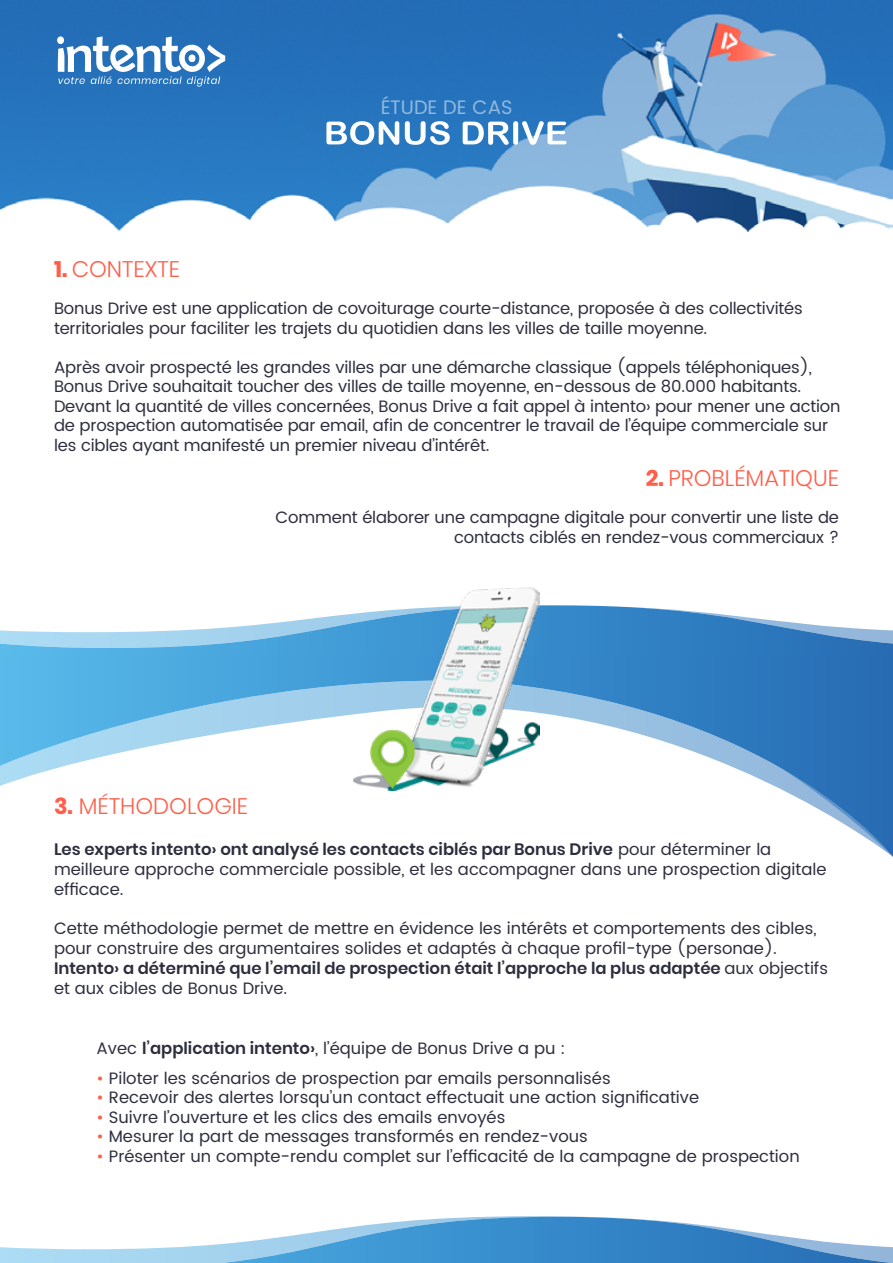
<style>
.page{position:relative;width:893px;height:1263px;background:#fff}
.page>*{position:absolute;margin:0;border:0;box-sizing:border-box;transform-origin:0 0}
.t1{font:300 22.5px "Poppins";color:#ff5f4a}
.t2{font:19.5px "Poppins";color:#fff}
.t3{font:16.5px/19.5px "Poppins";letter-spacing:-.01em;color:#2c2e3e}
.s1{font-weight:700}
.s2{font-weight:600}
.s3{color:#ff5f4a}
</style>
<div class="page">
<div style="left:0;top:0;width:893px;height:10px;background:#236cb6"></div>
<svg style="left:0;top:655px;width:893px;height:202px"></svg>
<svg style="left:0;top:1216px;width:893px;height:47px"></svg>
<img style="left:0;top:10px;width:893px;height:222px">
<svg style="left:0;top:605px;width:893px;height:50px"></svg>
<svg style="left:57px;top:36px;width:168px;height:51px"></svg>
<svg style="left:326px;top:121px;width:240px;height:24px"></svg>
<img style="left:354px;top:587px;width:185px;height:204px">
<h1 class="t1" style="left:54px;top:256px;width:128px"><span class="s1">1.</span> CONTEXTE</h1>
<p class="t2" style="left:380px;top:93px;width:134px">ÉTUDE DE CAS</p>
<p class="t3" style="left:54px;top:299px;width:750px">Bonus Drive est une application de covoiturage courte-distance, proposée à des collectivités territoriales pour faciliter les trajets du quotidien dans les villes de taille moyenne.</p>
<p class="t3" style="left:54px;top:358px;width:788px">Après avoir prospecté les grandes villes par une démarche classique (appels téléphoniques), Bonus Drive souhaitait toucher des villes de taille moyenne, en-dessous de 80.000 habitants.<br>Devant la quantité de villes concernées, Bonus Drive a fait appel à intento› pour mener une action de prospection automatisée par email, afin de concentrer le travail de l’équipe commerciale sur les cibles ayant manifesté un premier niveau d’intérêt.</p>
<h1 class="t1" style="left:646px;top:465px;width:195px"><span class="s1">2.</span> PROBLÉMATIQUE</h1>
<p class="t3" style="left:275px;top:508px;width:565px;text-align:right">Comment élaborer une campagne digitale pour convertir une liste de contacts ciblés en rendez-vous commerciaux ?</p>
<h1 class="t1" style="left:54px;top:793px;width:196px"><span class="s1">3.</span> MÉTHODOLOGIE</h1>
<p class="t3" style="left:54px;top:840px;width:774px"><span class="s2">Les experts intento› ont analysé les contacts ciblés par Bonus Drive</span> pour déterminer la meilleure approche commerciale possible, et les accompagner dans une prospection digitale efficace.</p>
<p class="t3" style="left:54px;top:919px;width:776px">Cette méthodologie permet de mettre en évidence les intérêts et comportements des cibles, pour construire des argumentaires solides et adaptés à chaque profil-type (personae).<br><span class="s2">Intento› a déterminé que l’email de prospection était l’approche la plus adaptée</span> aux objectifs et aux cibles de Bonus Drive.</p>
<p class="t3" style="left:97px;top:1038px;width:470px">Avec <span class="s2">l’application intento›</span>, l’équipe de Bonus Drive a pu :</p>
<p class="t3" style="left:97px;top:1068px;width:516px"><span class="s3">•</span> Piloter les scénarios de prospection par emails personnalisés</p>
<p class="t3" style="left:97px;top:1088px;width:604px"><span class="s3">•</span> Recevoir des alertes lorsqu’un contact effectuait une action significative</p>
<p class="t3" style="left:97px;top:1107px;width:410px"><span class="s3">•</span> Suivre l’ouverture et les clics des emails envoyés</p>
<p class="t3" style="left:97px;top:1127px;width:493px"><span class="s3">•</span> Mesurer la part de messages transformés en rendez-vous</p>
<p class="t3" style="left:97px;top:1146px;width:705px"><span class="s3">•</span> Présenter un compte-rendu complet sur l’efficacité de la campagne de prospection</p>
</div>
